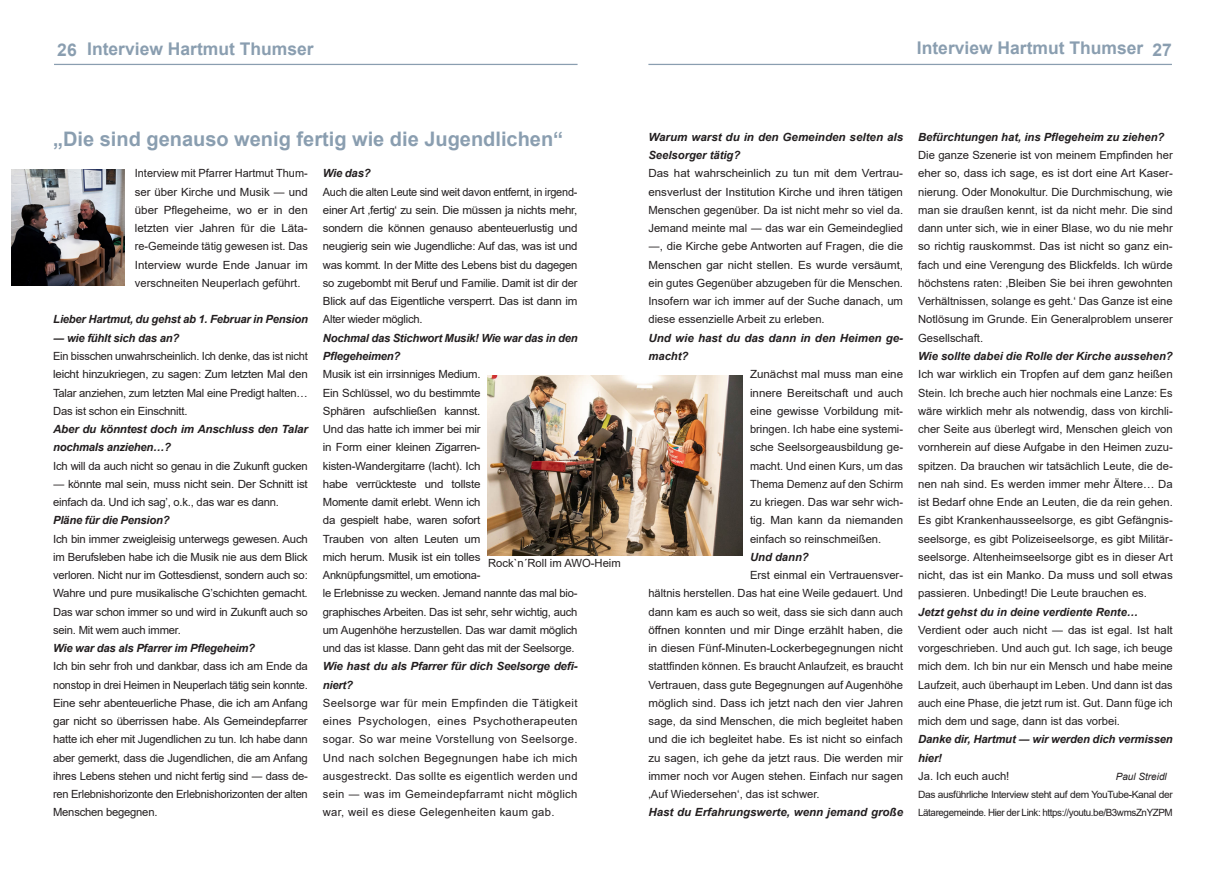
<style>
.page{position:relative;width:1226px;height:872px;background:#fff}
.page>*{position:absolute;margin:0;border:0;box-sizing:border-box;transform-origin:0 0}
.Überschrift{font:700 20px "Arial";color:#8a9eb0}
.t1{font:700 17.5px "Arial";color:#8a9eb0}
.Fließtext{font:11.25px/18.2px "Arial";letter-spacing:-.02em;color:#231f20;text-align:justify}
.Fließtext-2{font:italic 700 11.25px/18.2px "Arial";letter-spacing:-.01em;color:#231f20}
.BU{font:11.25px "Arial";color:#231f20}
.Fließtext-3{font:11.25px "Arial";color:#231f20}
.Fließtext-4{font:10px/18.2px "Arial";letter-spacing:-.04em;color:#231f20}
.Fließtext-5{font:italic 10px "Arial";color:#231f20}
</style>
<div class="page">
<hr style="left:54px;top:64px;width:524px;height:1px;background:#8a9eb0">
<hr style="left:648px;top:64px;width:524px;height:1px;background:#8a9eb0">
<img style="left:12px;top:169px;width:112px;height:117px">
<img style="left:488px;top:376px;width:255px;height:179px">
<h2 class="t1" style="left:57px;top:37px;width:21px">26</h2>
<p class="t1" style="left:917px;top:36px;width:257px">Interview Hartmut Thumser 27</p>
<p class="t1" style="left:87px;top:37px;width:228px">Interview Hartmut Thumser</p>
<p class="Überschrift" style="left:53px;top:125px;width:512px">„Die sind genauso wenig fertig wie die Jugendlichen“</p>
<p class="Fließtext-2" style="left:323px;top:165px;width:49px">Wie das?</p>
<p class="Fließtext" style="left:323px;top:182px;width:256px">Auch die alten Leute sind weit davon entfernt, in irgend&shy;einer Art ‚fertig‘ zu sein. Die müssen ja nichts mehr, sondern die können genauso abenteuerlustig und neugierig sein wie Jugendliche: Auf das, was ist und was kommt. In der Mitte des Lebens bist du dagegen so zugebombt mit Beruf und Familie. Damit ist dir der Blick auf das Eigentliche versperrt. Das ist dann im Alter wieder möglich.</p>
<p class="Fließtext-2" style="left:323px;top:329px;width:256px">Nochmal das Stichwort Musik! Wie war das in den<br>Pflegeheimen?</p>
<p class="Fließtext" style="left:323px;top:365px;width:256px;text-align:left">Musik ist ein irrsinniges Medium.<br>Ein Schlüssel, wo du bestimmte<br>Sphären aufschließen kannst.<br>Und das hatte ich immer bei mir<br>in Form einer kleinen Zigarren&shy;kisten-Wandergitarre (lacht). Ich<br>habe verrückteste und tollste<br>Momente damit erlebt. Wenn ich<br>da gespielt habe, waren sofort<br>Trauben von alten Leuten um<br>mich herum. Musik ist ein tolles<br>Anknüpfungsmittel, um emotiona-<br>le Erlebnisse zu wecken. Jemand nannte das mal bio&shy;graphisches Arbeiten. Das ist sehr, sehr wichtig, auch um Augenhöhe herzustellen. Das war damit möglich und das ist klasse. Dann geht das mit der Seelsorge.</p>
<p class="Fließtext-2" style="left:323px;top:657px;width:256px">Wie hast du als Pfarrer für dich Seelsorge defi&shy;niert?</p>
<p class="Fließtext" style="left:323px;top:693px;width:256px">Seelsorge war für mein Empfinden die Tätigkeit eines Psychologen, eines Psychotherapeuten sogar. So war meine Vorstellung von Seelsorge.<br>Und nach solchen Begegnungen habe ich mich ausgestreckt. Das sollte es eigentlich werden und sein ― was im Gemeindepfarramt nicht möglich war, weil es diese Gelegenheiten kaum gab.</p>
<p class="Fließtext" style="left:135px;top:164px;width:175px">Interview mit Pfarrer Hartmut Thum&shy;ser über Kirche und Musik ― und über Pflegeheime, wo er in den letzten vier Jahren für die Läta&shy;re-Gemeinde tätig gewesen ist. Das Interview wurde Ende Januar im verschneiten Neuperlach geführt.</p>
<p class="Fließtext-2" style="left:53px;top:311px;width:256px">Lieber Hartmut, du gehst ab 1. Februar in Pension ― wie fühlt sich das an?</p>
<p class="Fließtext" style="left:53px;top:347px;width:256px">Ein bisschen unwahrscheinlich. Ich denke, das ist nicht leicht hinzukriegen, zu sagen: Zum letzten Mal den Talar anziehen, zum letzten Mal eine Predigt halten… Das ist schon ein Einschnitt.</p>
<p class="Fließtext-2" style="left:53px;top:420px;width:256px">Aber du könntest doch im Anschluss den Talar nochmals anziehen…?</p>
<p class="Fließtext" style="left:53px;top:456px;width:256px">Ich will da auch nicht so genau in die Zukunft gucken ― könnte mal sein, muss nicht sein. Der Schnitt ist einfach da. Und ich sag’, o.k., das war es dann.</p>
<p class="Fließtext-2" style="left:53px;top:511px;width:118px">Pläne für die Pension?</p>
<p class="Fließtext" style="left:53px;top:529px;width:256px">Ich bin immer zweigleisig unterwegs gewesen. Auch im Berufsleben habe ich die Musik nie aus dem Blick verloren. Nicht nur im Gottesdienst, sondern auch so:<br>Wahre und pure musikalische G’schichten gemacht.<br>Das war schon immer so und wird in Zukunft auch so sein. Mit wem auch immer.</p>
<p class="Fließtext-2" style="left:53px;top:639px;width:203px">Wie war das als Pfarrer im Pflegeheim?</p>
<p class="Fließtext" style="left:53px;top:657px;width:256px">Ich bin sehr froh und dankbar, dass ich am Ende da nonstop in drei Heimen in Neuperlach tätig sein konnte.<br>Eine sehr abenteuerliche Phase, die ich am Anfang gar nicht so überrissen habe. Als Gemeindepfarrer hatte ich eher mit Jugendlichen zu tun. Ich habe dann aber gemerkt, dass die Jugendlichen, die am Anfang ihres Lebens stehen und nicht fertig sind ― dass de&shy;ren Erlebnishorizonte den Erlebnishorizonten der alten Menschen begegnen.</p>
<p class="BU" style="left:488px;top:555px;width:134px">Rock`n´Roll im AWO-Heim</p>
<p class="Fließtext-2" style="left:648px;top:128px;width:256px">Warum warst du in den Gemeinden selten als<br>Seelsorger tätig?</p>
<p class="Fließtext" style="left:648px;top:164px;width:256px">Das hat wahrscheinlich zu tun mit dem Vertrau&shy;ensverlust der Institution Kirche und ihren tätigen Menschen gegenüber. Da ist nicht mehr so viel da.<br>Jemand meinte mal ― das war ein Gemeindeglied ―, die Kirche gebe Antworten auf Fragen, die die Menschen gar nicht stellen. Es wurde versäumt, ein gutes Gegenüber abzugeben für die Menschen.<br>Insofern war ich immer auf der Suche danach, um diese essenzielle Arbeit zu erleben.</p>
<p class="Fließtext-2" style="left:648px;top:329px;width:256px">Und wie hast du das dann in den Heimen ge&shy;macht?</p>
<p class="Fließtext" style="left:750px;top:365px;width:155px">Zunächst mal muss man eine innere Bereitschaft und auch eine gewisse Vorbildung mit&shy;bringen. Ich habe eine systemi&shy;sche Seelsorgeausbildung ge&shy;macht. Und einen Kurs, um das Thema Demenz auf den Schirm zu kriegen. Das war sehr wich&shy;tig. Man kann da niemanden einfach so reinschmeißen.</p>
<p class="Fließtext-2" style="left:750px;top:548px;width:60px">Und dann?</p>
<p class="Fließtext" style="left:648px;top:566px;width:256px;text-indent:102px">Erst einmal ein Vertrauensver&shy;hältnis herstellen. Das hat eine Weile gedauert. Und dann kam es auch so weit, dass sie sich dann auch öffnen konnten und mir Dinge erzählt haben, die in diesen Fünf-Minuten-Lockerbegegnungen nicht stattfinden können. Es braucht Anlaufzeit, es braucht Vertrauen, dass gute Begegnungen auf Augenhöhe möglich sind. Dass ich jetzt nach den vier Jahren sage, da sind Menschen, die mich begleitet haben und die ich begleitet habe. Es ist nicht so einfach zu sagen, ich gehe da jetzt raus. Die werden mir immer noch vor Augen stehen. Einfach nur sagen ‚Auf Wiedersehen‘, das ist schwer.</p>
<p class="Fließtext-2" style="left:648px;top:803px;width:256px">Hast du Erfahrungswerte, wenn jemand große</p>
<p class="Fließtext-2" style="left:918px;top:128px;width:248px">Befürchtungen hat, ins Pflegeheim zu ziehen?</p>
<p class="Fließtext" style="left:918px;top:146px;width:256px">Die ganze Szenerie ist von meinem Empfinden her eher so, dass ich sage, es ist dort eine Art Kaser&shy;nierung. Oder Monokultur. Die Durchmischung, wie man sie draußen kennt, ist da nicht mehr. Die sind dann unter sich, wie in einer Blase, wo du nie mehr so richtig rauskommst. Das ist nicht so ganz ein&shy;fach und eine Verengung des Blickfelds. Ich würde höchstens raten: ‚Bleiben Sie bei ihren gewohnten Verhältnissen, solange es geht.‘ Das Ganze ist eine Notlösung im Grunde. Ein Generalproblem unserer Gesellschaft.</p>
<p class="Fließtext-2" style="left:918px;top:347px;width:256px">Wie sollte dabei die Rolle der Kirche aussehen?</p>
<p class="Fließtext" style="left:918px;top:365px;width:256px">Ich war wirklich ein Tropfen auf dem ganz heißen Stein. Ich breche auch hier nochmals eine Lanze: Es wäre wirklich mehr als notwendig, dass von kirchli&shy;cher Seite aus überlegt wird, Menschen gleich von vornherein auf diese Aufgabe in den Heimen zuzu&shy;spitzen. Da brauchen wir tatsächlich Leute, die de&shy;nen nah sind. Es werden immer mehr Ältere… Da ist Bedarf ohne Ende an Leuten, die da rein gehen.<br>Es gibt Krankenhausseelsorge, es gibt Gefängnis&shy;seelsorge, es gibt Polizeiseelsorge, es gibt Militär&shy;seelsorge. Altenheimseelsorge gibt es in dieser Art nicht, das ist ein Manko. Da muss und soll etwas passieren. Unbedingt! Die Leute brauchen es.</p>
<p class="Fließtext-2" style="left:918px;top:603px;width:222px">Jetzt gehst du in deine verdiente Rente…</p>
<p class="Fließtext" style="left:918px;top:620px;width:256px">Verdient oder auch nicht ― das ist egal. Ist halt vorgeschrieben. Und auch gut. Ich sage, ich beuge mich dem. Ich bin nur ein Mensch und habe meine Laufzeit, auch überhaupt im Leben. Und dann ist das auch eine Phase, die jetzt rum ist. Gut. Dann füge ich mich dem und sage, dann ist das vorbei.</p>
<p class="Fließtext-2" style="left:918px;top:730px;width:256px">Danke dir, Hartmut ― wir werden dich vermissen hier!</p>
<p class="Fließtext-3" style="left:918px;top:768px;width:93px">Ja. Ich euch auch!</p>
<p class="Fließtext-5" style="left:1116px;top:770px;width:53px">Paul Streidl</p>
<p class="Fließtext-4" style="left:918px;top:785px;width:256px">Das ausführliche Interview steht auf dem YouTube-Kanal der<br>Lätaregemeinde. Hier der Link: https://youtu.be/B3wmsZnYZPM</p>
</div>
